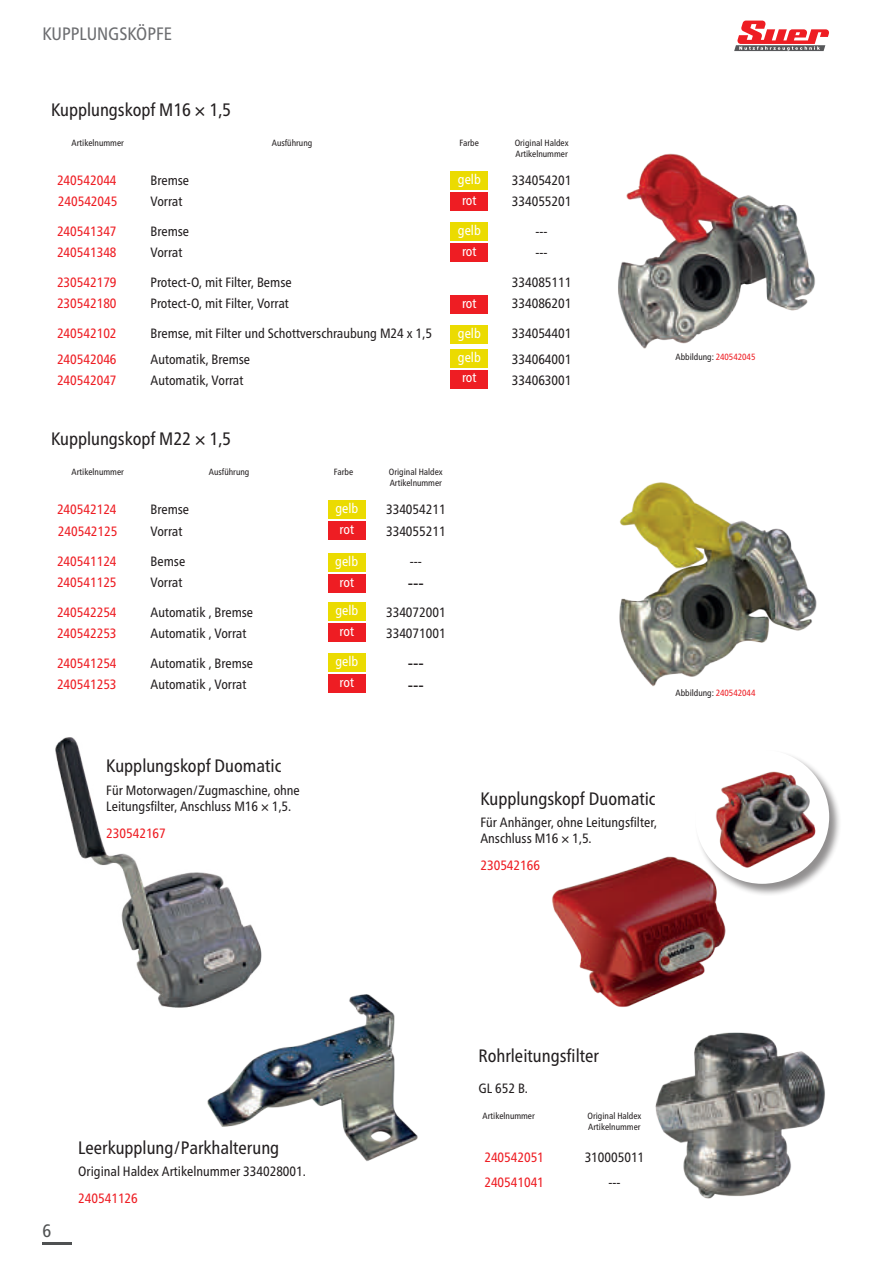
<style>
.page{position:relative;width:893px;height:1263px;background:#fff}
.page>*{position:absolute;margin:0;border:0;box-sizing:border-box;transform-origin:0 0}
.t1{font:condensed 18px "Frutiger Neue LTW1 G";color:#231f20}
.t2{font:condensed 18px "Frutiger Neue LTW1 G";color:#6c6d70}
.t3{font:condensed 18px "Frutiger Neue LTW1 G";color:#4f5152}
.t4{font:condensed 13.5px/16.2px "Frutiger Neue LTW1 G";color:#231f20}
.t5{font:condensed 13.5px "Frutiger Neue LTW1 G";color:#ee1d23}
.t6{font:condensed 13.5px/20.9px "Frutiger Neue LTW1 G";color:#fff;text-align:center}
.t7{font:condensed 9px/10.8px "Frutiger Neue LTW1 G";color:#231f20}
.s1{color:#ee1d23}
</style>
<div class="page">
<svg style="left:734px;top:21px;width:95px;height:30px"></svg>
<hr style="left:43px;top:1242px;width:29px;height:2px;background:#4f5152">
<img style="left:618px;top:153px;width:197px;height:196px">
<div style="left:451px;top:171px;width:37px;height:18px;background:#ebdb01"></div>
<div style="left:451px;top:192px;width:37px;height:19px;background:#ee1d23"></div>
<div style="left:451px;top:222px;width:37px;height:18px;background:#ebdb01"></div>
<div style="left:451px;top:243px;width:37px;height:18px;background:#ee1d23"></div>
<div style="left:451px;top:326px;width:37px;height:18px;background:#ebdb01"></div>
<div style="left:451px;top:296px;width:37px;height:18px;background:#ee1d23"></div>
<div style="left:451px;top:350px;width:37px;height:18px;background:#ebdb01"></div>
<div style="left:451px;top:370px;width:37px;height:18px;background:#ee1d23"></div>
<img style="left:552px;top:856px;width:174px;height:151px">
<div style="left:695px;top:749px;width:147px;height:147px;background:#231f20;opacity:.5"></div>
<div style="left:695px;top:750px;width:134px;height:134px;background:#fff;border-radius:50%"></div>
<img style="left:702px;top:760px;width:126px;height:122px">
<img style="left:55px;top:737px;width:207px;height:271px">
<img style="left:619px;top:482px;width:198px;height:204px">
<div style="left:328px;top:501px;width:37px;height:18px;background:#ebdb01"></div>
<div style="left:328px;top:522px;width:37px;height:18px;background:#ee1d23"></div>
<div style="left:328px;top:554px;width:37px;height:18px;background:#ebdb01"></div>
<div style="left:328px;top:574px;width:37px;height:19px;background:#ee1d23"></div>
<div style="left:328px;top:603px;width:37px;height:18px;background:#ebdb01"></div>
<div style="left:328px;top:624px;width:37px;height:18px;background:#ee1d23"></div>
<div style="left:328px;top:654px;width:37px;height:18px;background:#ebdb01"></div>
<div style="left:328px;top:675px;width:37px;height:18px;background:#ee1d23"></div>
<img style="left:196px;top:966px;width:222px;height:195px">
<img style="left:655px;top:1032px;width:170px;height:167px">
<h1 class="t2" style="left:43px;top:23px;width:131px">KUPPLUNGSKÖPFE</h1>
<h1 class="t1" style="left:51px;top:99px;width:182px">Kupplungskopf M16 × 1,5</h1>
<p class="t7" style="left:72px;top:137px;width:54px">Artikelnummer</p>
<p class="t7" style="left:272px;top:137px;width:42px">Ausführung</p>
<p class="t7" style="left:460px;top:137px;width:21px">Farbe</p>
<p class="t7" style="left:515px;top:137px;width:55px">Original Haldex<br>Artikelnummer</p>
<p class="t5" style="left:57px;top:172px;width:61px">240542044</p>
<p class="t4" style="left:151px;top:172px;width:40px">Bremse</p>
<p class="t4" style="left:512px;top:172px;width:61px">334054201</p>
<p class="t5" style="left:58px;top:193px;width:61px">240542045</p>
<p class="t4" style="left:151px;top:193px;width:33px">Vorrat</p>
<p class="t4" style="left:512px;top:193px;width:61px">334055201</p>
<p class="t5" style="left:57px;top:223px;width:61px">240541347</p>
<p class="t4" style="left:151px;top:223px;width:40px">Bremse</p>
<p class="t4" style="left:536px;top:223px;width:14px">---</p>
<p class="t5" style="left:57px;top:245px;width:61px">240541348</p>
<p class="t4" style="left:151px;top:244px;width:33px">Vorrat</p>
<p class="t4" style="left:536px;top:244px;width:14px">---</p>
<p class="t5" style="left:57px;top:274px;width:61px">230542179</p>
<p class="t4" style="left:151px;top:274px;width:143px">Protect-O, mit Filter, Bemse</p>
<p class="t4" style="left:512px;top:274px;width:61px">334085111</p>
<p class="t5" style="left:57px;top:296px;width:61px">230542180</p>
<p class="t4" style="left:151px;top:295px;width:140px">Protect-O, mit Filter, Vorrat</p>
<p class="t4" style="left:512px;top:295px;width:61px">334086201</p>
<p class="t5" style="left:57px;top:325px;width:61px">240542102</p>
<p class="t4" style="left:151px;top:325px;width:283px">Bremse, mit Filter und Schottverschraubung M24 x 1,5</p>
<p class="t4" style="left:512px;top:325px;width:61px">334054401</p>
<p class="t5" style="left:57px;top:351px;width:61px">240542046</p>
<p class="t4" style="left:151px;top:351px;width:101px">Automatik, Bremse</p>
<p class="t4" style="left:512px;top:351px;width:61px">334064001</p>
<p class="t5" style="left:57px;top:372px;width:61px">240542047</p>
<p class="t4" style="left:151px;top:372px;width:94px">Automatik, Vorrat</p>
<p class="t4" style="left:512px;top:372px;width:61px">334063001</p>
<p class="t6" style="left:458px;top:168px;width:24px">gelb rot</p>
<p class="t6" style="left:458px;top:219px;width:24px">gelb rot</p>
<p class="t6" style="left:462px;top:293px;width:16px">rot</p>
<p class="t6" style="left:458px;top:323px;width:24px">gelb</p>
<p class="t6" style="left:458px;top:347px;width:24px;line-height:20.2px">gelb rot</p>
<h1 class="t1" style="left:51px;top:429px;width:182px">Kupplungskopf M22 × 1,5</h1>
<p class="t7" style="left:72px;top:467px;width:54px">Artikelnummer</p>
<p class="t7" style="left:209px;top:467px;width:42px">Ausführung</p>
<p class="t7" style="left:334px;top:467px;width:21px">Farbe</p>
<p class="t7" style="left:389px;top:467px;width:55px">Original Haldex<br>Artikelnummer</p>
<p class="t5" style="left:57px;top:502px;width:61px">240542124</p>
<p class="t4" style="left:151px;top:502px;width:40px">Bremse</p>
<p class="t4" style="left:386px;top:502px;width:61px">334054211</p>
<p class="t5" style="left:58px;top:523px;width:61px">240542125</p>
<p class="t4" style="left:151px;top:523px;width:33px">Vorrat</p>
<p class="t4" style="left:386px;top:523px;width:61px">334055211</p>
<p class="t5" style="left:57px;top:553px;width:61px">240541124</p>
<p class="t4" style="left:151px;top:553px;width:36px">Bemse</p>
<p class="t4" style="left:410px;top:553px;width:14px">---</p>
<p class="t5" style="left:57px;top:574px;width:61px">240541125</p>
<p class="t4" style="left:151px;top:574px;width:33px">Vorrat</p>
<h1 class="t1" style="left:408px;top:572px;width:18px">---</h1>
<p class="t5" style="left:57px;top:604px;width:61px">240542254</p>
<p class="t4" style="left:151px;top:604px;width:104px">Automatik , Bremse</p>
<p class="t4" style="left:386px;top:604px;width:61px">334072001</p>
<p class="t5" style="left:57px;top:625px;width:61px">240542253</p>
<p class="t4" style="left:151px;top:625px;width:97px">Automatik , Vorrat</p>
<p class="t4" style="left:386px;top:625px;width:61px">334071001</p>
<p class="t5" style="left:57px;top:655px;width:61px">240541254</p>
<p class="t4" style="left:151px;top:655px;width:104px">Automatik , Bremse</p>
<h1 class="t1" style="left:408px;top:652px;width:18px">---</h1>
<p class="t5" style="left:57px;top:676px;width:61px">240541253</p>
<p class="t4" style="left:151px;top:676px;width:97px">Automatik , Vorrat</p>
<h1 class="t1" style="left:408px;top:674px;width:18px">---</h1>
<p class="t6" style="left:335px;top:498px;width:24px">gelb rot</p>
<p class="t6" style="left:335px;top:551px;width:24px">gelb rot</p>
<p class="t6" style="left:335px;top:600px;width:24px">gelb rot</p>
<p class="t6" style="left:335px;top:651px;width:24px">gelb rot</p>
<p class="t7" style="left:675px;top:351px;width:81px">Abbildung: <span class="s1">240542045</span></p>
<p class="t7" style="left:675px;top:688px;width:81px">Abbildung: <span class="s1">240542044</span></p>
<h1 class="t1" style="left:106px;top:755px;width:177px">Kupplungskopf Duomatic</h1>
<p class="t4" style="left:106px;top:782px;width:195px">Für Motorwagen/Zugmaschine, ohne<br>Leitungsfilter, Anschluss M16 × 1,5.</p>
<p class="t5" style="left:106px;top:825px;width:61px">230542167</p>
<h1 class="t1" style="left:480px;top:788px;width:177px">Kupplungskopf Duomatic</h1>
<p class="t4" style="left:480px;top:814px;width:178px">Für Anhänger, ohne Leitungsfilter,<br>Anschluss M16 × 1,5.</p>
<p class="t5" style="left:480px;top:858px;width:61px">230542166</p>
<h1 class="t3" style="left:43px;top:1220px;width:10px">6</h1>
<h1 class="t1" style="left:78px;top:1137px;width:202px">Leerkupplung/Parkhalterung</h1>
<p class="t4" style="left:78px;top:1163px;width:229px">Original Haldex Artikelnummer 334028001.</p>
<p class="t5" style="left:78px;top:1191px;width:61px">240541126</p>
<h1 class="t1" style="left:478px;top:1045px;width:122px">Rohrleitungsfilter</h1>
<p class="t4" style="left:478px;top:1080px;width:51px">GL 652 B.</p>
<p class="t7" style="left:483px;top:1110px;width:54px">Artikelnummer</p>
<p class="t7" style="left:587px;top:1110px;width:55px">Original Haldex<br>Artikelnummer</p>
<p class="t5" style="left:484px;top:1149px;width:61px">240542051</p>
<p class="t4" style="left:585px;top:1149px;width:61px">310005011</p>
<p class="t5" style="left:484px;top:1175px;width:61px">240541041</p>
<p class="t4" style="left:608px;top:1174px;width:14px">---</p>
</div>
